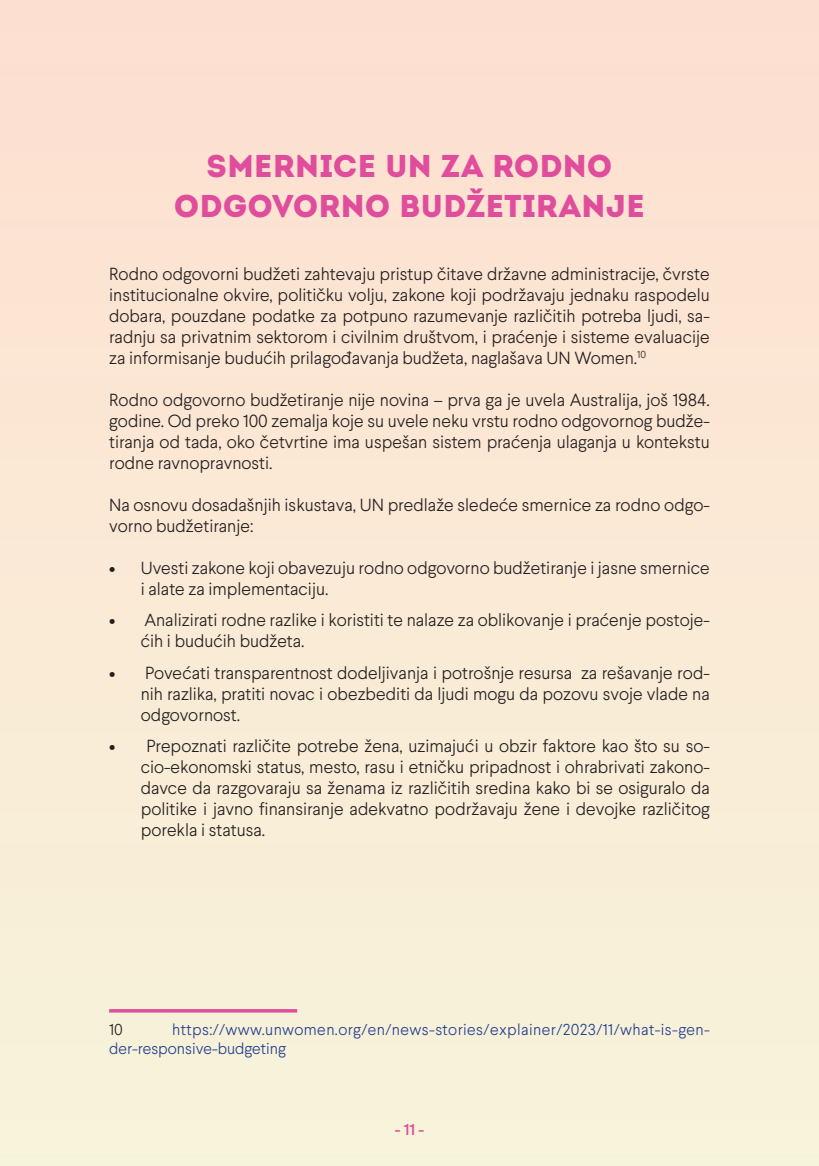
<style>
.page{position:relative;width:819px;height:1166px;background:#faead6}
.page>*{position:absolute;margin:0;border:0;box-sizing:border-box;transform-origin:0 0}
.t1{font:31.5px/39.4px "Intro";letter-spacing:-.005em;color:#df4d9c;text-align:center}
.t2{font:300 17.5px/21px "Larsseit";color:#231f20;text-align:justify}
.t3{font:300 15.75px/18.9px "Larsseit";letter-spacing:.025em;color:#253f8e}
.t4{font:500 15.75px "Larsseit";color:#df4d9c}
.t5{font:300 15.75px "Larsseit";color:#231f20}
</style>
<div class="page">
<hr style="left:109px;top:1009px;width:188px;height:3px;background:#df4d9c">
<p class="t1" style="left:174px;top:147px;width:472px">SMERNICE UN ZA RODNO<br>ODGOVORNO BUDŽETIRANJE</p>
<p class="t2" style="left:109px;top:263px;width:602px">Rodno odgovorni budžeti zahtevaju pristup čitave državne administracije, čvrste institucionalne okvire, političku volju, zakone koji podržavaju jednaku raspodelu dobara, pouzdane podatke za potpuno razumevanje različitih potreba ljudi, sa&shy;radnju sa privatnim sektorom i civilnim društvom, i praćenje i sisteme evaluacije za informisanje budućih prilagođavanja budžeta, naglašava UN Women.<sup>10</sup></p>
<p class="t2" style="left:109px;top:389px;width:602px">Rodno odgovorno budžetiranje nije novina – prva ga je uvela Australija, još 1984. godine. Od preko 100 zemalja koje su uvele neku vrstu rodno odgovornog budže&shy;tiranja od tada, oko četvrtine ima uspešan sistem praćenja ulaganja u kontekstu rodne ravnopravnosti.</p>
<p class="t2" style="left:109px;top:494px;width:602px">Na osnovu dosadašnjih iskustava, UN predlaže sledeće smernice za rodno odgo&shy;vorno budžetiranje:</p>
<p class="t2" style="left:141px;top:557px;width:570px;text-indent:-31px">• Uvesti zakone koji obavezuju rodno odgovorno budžetiranje i jasne smernice i alate za implementaciju.</p>
<p class="t2" style="left:141px;top:610px;width:570px;text-indent:-31px">• Analizirati rodne razlike i koristiti te nalaze za oblikovanje i praćenje postoje&shy;ćih i budućih budžeta.</p>
<p class="t2" style="left:141px;top:662px;width:570px;text-indent:-31px">• Povećati transparentnost dodeljivanja i potrošnje resursa za rešavanje rod&shy;nih razlika, pratiti novac i obezbediti da ljudi mogu da pozovu svoje vlade na odgovornost.</p>
<p class="t2" style="left:141px;top:736px;width:570px;text-indent:-31px">• Prepoznati različite potrebe žena, uzimajući u obzir faktore kao što su so&shy;cio-ekonomski status, mesto, rasu i etničku pripadnost i ohrabrivati zakono&shy;davce da razgovaraju sa ženama iz različitih sredina kako bi se osiguralo da politike i javno finansiranje adekvatno podržavaju žene i devojke različitog porekla i statusa.</p>
<p class="t3" style="left:109px;top:1020px;width:602px;text-indent:63px">https://www.unwomen.org/en/news-stories/explainer/2023/11/what-is-gen&shy;der-responsive-budgeting</p>
<p class="t5" style="left:109px;top:1020px;width:15px">10</p>
<p class="t4" style="left:395px;top:1120px;width:31px">- 11 -</p>
</div>
